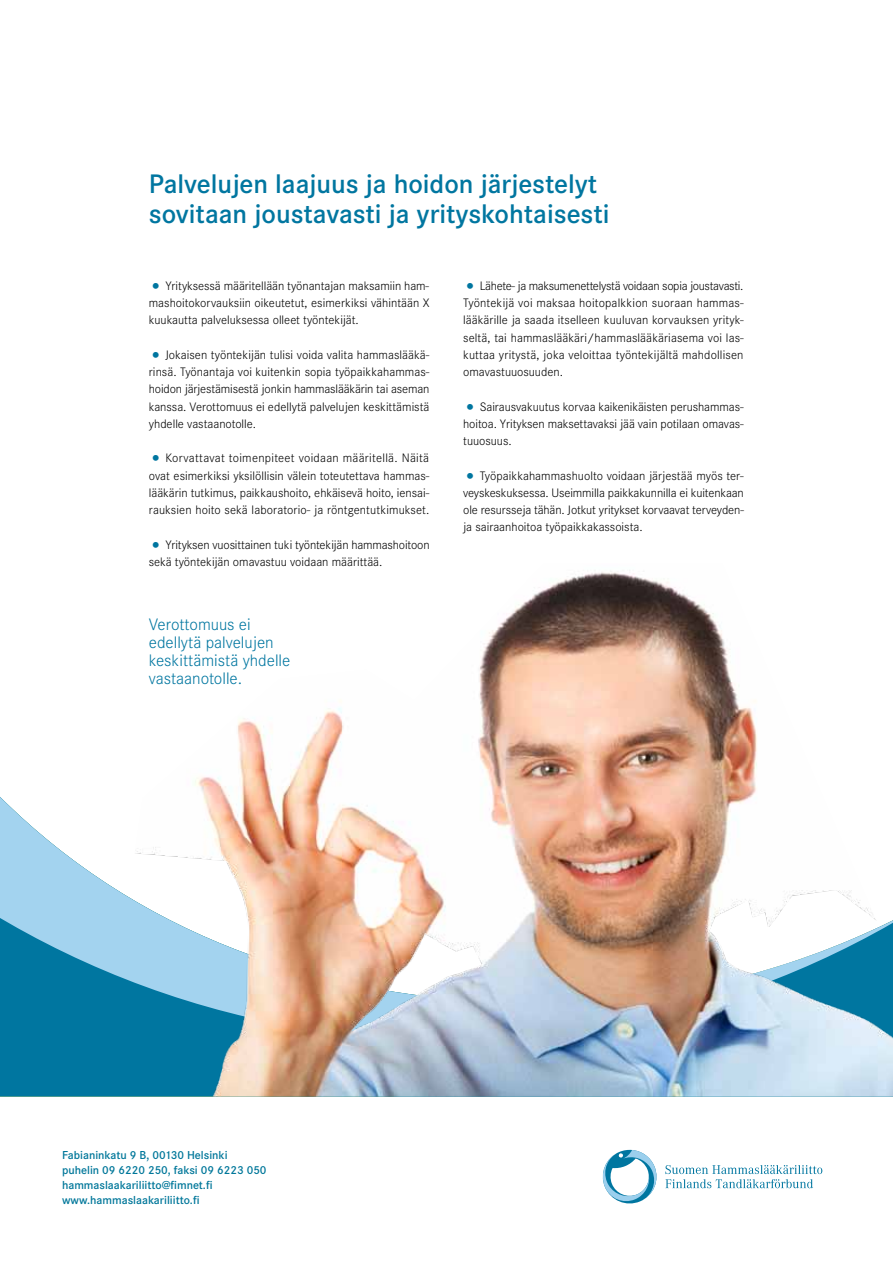
<style>
.page{position:relative;width:893px;height:1263px;background:#fff}
.page>*{position:absolute;margin:0;border:0;box-sizing:border-box;transform-origin:0 0}
.t1{font:600 27.9px/29.2px "Corporate S";color:#0076a0}
.t2{font:300 17.25px/18.1px "Corporate S";color:#0076a0}
.t3{font:300 12.75px/17.2px "Corporate S";color:#000;text-align:justify}
.t4{font:600 12px/15px "Corporate S";color:#00779a}
.s1{font-size:21px;color:#0076a0}
</style>
<div class="page">
<svg style="left:602px;top:1149px;width:220px;height:55px"></svg>
<div style="left:0;top:1040px;width:100px;height:56px;background:#0076a0"></div>
<svg style="left:0;top:797px;width:100px;height:205px;fill:#a3d3ef"></svg>
<img style="left:100px;top:571px;width:793px;height:525px">
<h1 class="t1" style="left:149px;top:170px;width:462px">Palvelujen laajuus ja hoidon järjestelyt sovitaan joustavasti ja yrityskohtaisesti</h1>
<p class="t3" style="left:149px;top:277px;width:282px"><span class="s1">•</span> Yrityksessä määritellään työnantajan maksamiin ham&shy;mashoitokorvauksiin oikeutetut, esimerkiksi vähintään x kuukautta palveluksessa olleet työntekijät.</p>
<p class="t3" style="left:149px;top:346px;width:282px"><span class="s1">•</span> Jokaisen työntekijän tulisi voida valita hammaslääkä&shy;rinsä. Työnantaja voi kuitenkin sopia työpaikkahammas&shy;hoidon järjestämisestä jonkin hammaslääkärin tai aseman kanssa. Verottomuus ei edellytä palvelujen keskittämistä yhdelle vastaanotolle.</p>
<p class="t3" style="left:149px;top:450px;width:282px"><span class="s1">•</span> Korvattavat toimenpiteet voidaan määritellä. Näitä ovat esimerkiksi yksilöllisin välein toteutettava hammas&shy;lääkärin tutkimus, paikkaushoito, ehkäisevä hoito, iensai&shy;rauksien hoito sekä laboratorio- ja röntgentutkimukset.</p>
<p class="t3" style="left:149px;top:536px;width:282px"><span class="s1">•</span> Yrityksen vuosittainen tuki työntekijän hammashoitoon sekä työntekijän omavastuu voidaan määrittää.</p>
<h2 class="t2" style="left:149px;top:615px;width:143px">Verottomuus ei edellytä palvelujen keskittämistä yhdelle vastaanotolle.</h2>
<p class="t3" style="left:463px;top:277px;width:282px"><span class="s1">•</span> Lähete- ja maksumenettelystä voidaan sopia joustavasti.<br>Työntekijä voi maksaa hoitopalkkion suoraan hammas&shy;lääkärille ja saada itselleen kuuluvan korvauksen yrityk&shy;seltä, tai hammaslääkäri/hammaslääkäriasema voi las&shy;kuttaa yritystä, joka veloittaa työntekijältä mahdollisen omavastuuosuuden.</p>
<p class="t3" style="left:463px;top:398px;width:282px"><span class="s1">•</span> Sairausvakuutus korvaa kaikenikäisten perushammas&shy;hoitoa. Yrityksen maksettavaksi jää vain potilaan omavas&shy;tuuosuus.</p>
<p class="t3" style="left:463px;top:467px;width:282px"><span class="s1">•</span> Työpaikkahammashuolto voidaan järjestää myös ter&shy;veyskeskuksessa. Useimmilla paikkakunnilla ei kuitenkaan ole resursseja tähän. Jotkut yritykset korvaavat terveyden&shy;ja sairaanhoitoa työpaikkakassoista.</p>
<p class="t4" style="left:62px;top:1148px;width:206px">Fabianinkatu 9 B, 00130 Helsinki puhelin 09 6220 250, faksi 09 6223 050 hammaslaakariliitto@fimnet.fi www.hammaslaakariliitto.fi</p>
</div>
